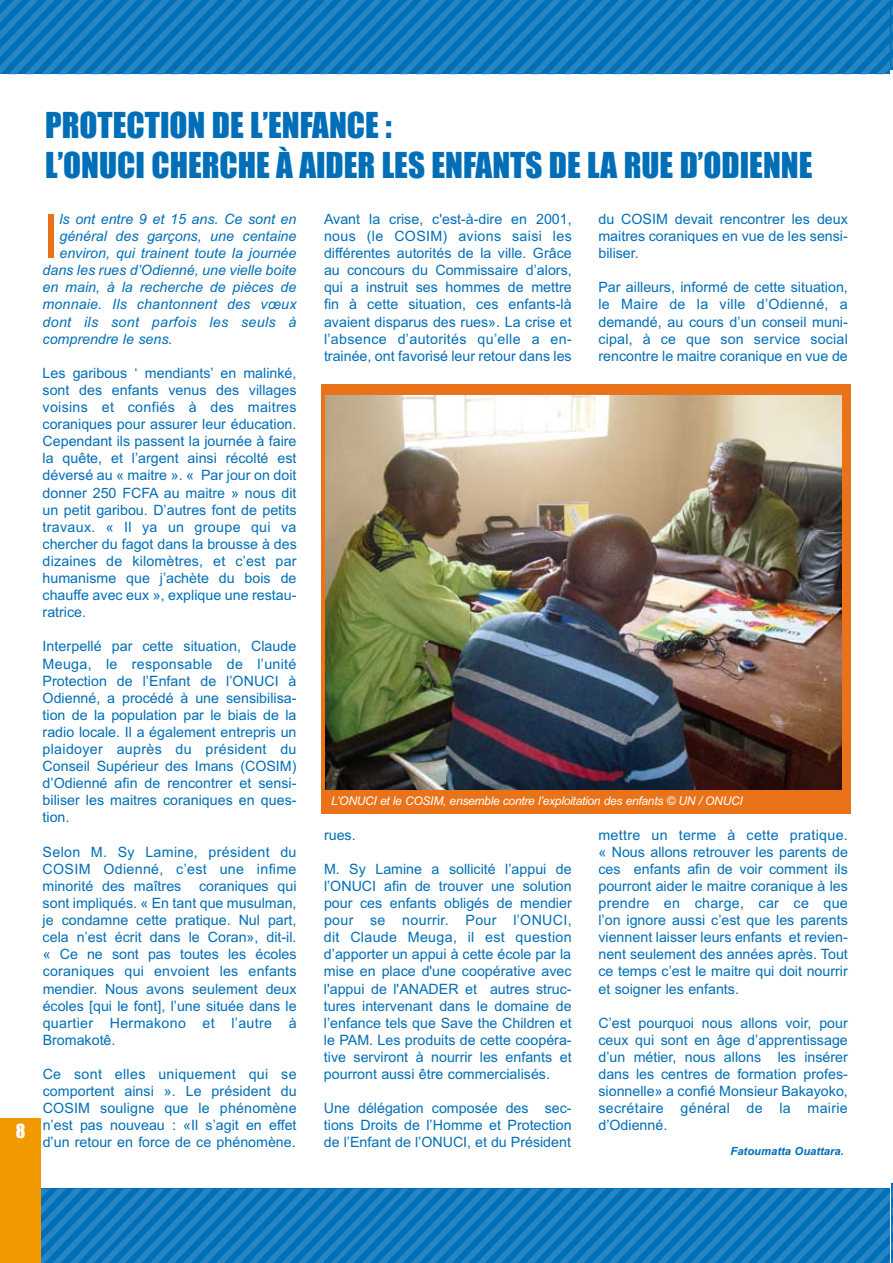
<style>
.page{position:relative;width:893px;height:1263px;background:#fff}
.page>*{position:absolute;margin:0;border:0;box-sizing:border-box;transform-origin:0 0}
.t1{font:61.2px "Arial";color:#ea7319}
.t2{font:33px/39.6px "Impact";color:#006fb7}
.t3{font:18px "Impact";color:#fff}
.t4{font:14.25px/17.1px "Arial";color:#006fb7;text-align:justify}
.t5{font:italic 14.25px "Arial";color:#006fb7}
.t6{font:italic 14.25px "Arial";letter-spacing:.02em;color:#006fb7}
.t7{font:italic 12px "Arial";letter-spacing:-.02em;color:#fff}
.t8{font:italic 700 11.25px "Arial";color:#006fb7}
</style>
<div class="page">
<div style="left:0;top:1118px;width:40px;height:145px;background:#f39900"></div>
<hr style="left:891px;top:1184px;width:2px;height:79px;background:#006fb7">
<svg style="left:40px;top:1189px;width:853px;height:74px;background:#1379bc"></svg>
<svg style="left:0;top:0;width:893px;height:74px;background:#1279bc"></svg>
<div style="left:321px;top:384px;width:530px;height:430px;background:#ea7319"></div>
<img style="left:326px;top:395px;width:516px;height:395px">
<p class="t3" style="left:16px;top:1120px;width:11px">8</p>
<h2 class="t2" style="left:45px;top:105px;width:769px">PROTECTION DE L’ENFANCE :<br>L’ONUCI CHERCHE À AIDER LES ENFANTS DE LA RUE D’ODIENNE</h2>
<h1 class="t1" style="left:43px;top:197px;width:19px">I</h1>
<p class="t5" style="left:59px;top:210px;width:239px">ls ont entre 9 et 15 ans. Ce sont en</p>
<p class="t5" style="left:59px;top:227px;width:239px">général des garçons, une centaine</p>
<p class="t5" style="left:59px;top:244px;width:239px">environ, qui trainent toute la journée</p>
<p class="t5" style="left:43px;top:261px;width:255px">dans les rues d’Odienné, une vielle boite</p>
<p class="t5" style="left:43px;top:278px;width:255px">en main, à la recherche de pièces de</p>
<p class="t5" style="left:43px;top:295px;width:255px">monnaie. Ils chantonnent des vœux</p>
<p class="t6" style="left:43px;top:312px;width:255px">dont ils sont parfois les seuls à</p>
<p class="t5" style="left:43px;top:329px;width:131px">comprendre le sens.</p>
<p class="t4" style="left:43px;top:366px;width:256px">Les garibous ‘ mendiants’ en malinké, sont des enfants venus des villages voisins et confiés à des maitres coraniques pour assurer leur éducation.<br>Cependant ils passent la journée à faire la quête, et l’argent ainsi récolté est déversé au « maitre ». « Par jour on doit donner 250 FCFA au maitre » nous dit un petit garibou. D’autres font de petits travaux. « Il ya un groupe qui va chercher du fagot dans la brousse à des dizaines de kilomètres, et c’est par humanisme que j’achète du bois de chauffe avec eux », explique une restau&shy;ratrice.</p>
<p class="t4" style="left:43px;top:639px;width:255px">Interpellé par cette situation, Claude Meuga, le responsable de l’unité Protection de l’Enfant de l’ONUCI à Odienné, a procédé à une sensibilisa&shy;tion de la population par le biais de la radio locale. Il a également entrepris un plaidoyer auprès du président du Conseil Supérieur des Imans (COSIM) d’Odienné afin de rencontrer et sensi&shy;biliser les maitres coraniques en ques&shy;tion.</p>
<p class="t4" style="left:43px;top:844px;width:256px">Selon M. Sy Lamine, président du COSIM Odienné, c’est une infime minorité des maîtres coraniques qui sont impliqués. « En tant que musulman, je condamne cette pratique. Nul part, cela n’est écrit dans le Coran», dit-il. « Ce ne sont pas toutes les écoles coraniques qui envoient les enfants mendier. Nous avons seulement deux écoles [qui le font], l’une située dans le quartier Hermakono et l’autre à Bromakotê.</p>
<p class="t4" style="left:43px;top:1067px;width:255px">Ce sont elles uniquement qui se comportent ainsi ». Le président du COSIM souligne que le phénomène n’est pas nouveau : «Il s’agit en effet d’un retour en force de ce phénomène.</p>
<p class="t4" style="left:324px;top:212px;width:249px">Avant la crise, c'est-à-dire en 2001, nous (le COSIM) avions saisi les différentes autorités de la ville. Grâce au concours du Commissaire d’alors, qui a instruit ses hommes de mettre fin à cette situation, ces enfants-là avaient disparus des rues». La crise et l’absence d’autorités qu’elle a en&shy;trainée, ont favorisé leur retour dans les</p>
<p class="t4" style="left:598px;top:212px;width:251px">du COSIM devait rencontrer les deux maitres coraniques en vue de les sensi&shy;biliser.</p>
<p class="t4" style="left:598px;top:280px;width:251px">Par ailleurs, informé de cette situation, le Maire de la ville d’Odienné, a demandé, au cours d’un conseil muni&shy;cipal, à ce que son service social rencontre le maitre coranique en vue de</p>
<p class="t7" style="left:331px;top:793px;width:413px">L’ONUCI et le COSIM, ensemble contre l’exploitation des enfants © UN / ONUCI</p>
<p class="t4" style="left:324px;top:827px;width:33px">rues.</p>
<p class="t4" style="left:324px;top:862px;width:249px">M. Sy Lamine a sollicité l’appui de l’ONUCI afin de trouver une solution pour ces enfants obligés de mendier pour se nourrir. Pour l’ONUCI, dit Claude Meuga, il est question d’apporter un appui à cette école par la mise en place d'une coopérative avec l'appui de l'ANADER et autres struc&shy;tures intervenant dans le domaine de l’enfance tels que Save the Children et le PAM. Les produits de cette coopéra&shy;tive serviront à nourrir les enfants et pourront aussi être commercialisés.</p>
<p class="t4" style="left:324px;top:1101px;width:249px">Une délégation composée des sec&shy;tions Droits de l’Homme et Protection de l’Enfant de l’ONUCI, et du Président</p>
<p class="t4" style="left:598px;top:827px;width:251px">mettre un terme à cette pratique. « Nous allons retrouver les parents de ces enfants afin de voir comment ils pourront aider le maitre coranique à les prendre en charge, car ce que l’on ignore aussi c’est que les parents viennent laisser leurs enfants et revien&shy;nent seulement des années après. Tout ce temps c’est le maitre qui doit nourrir et soigner les enfants.</p>
<p class="t4" style="left:598px;top:1015px;width:251px">C’est pourquoi nous allons voir, pour ceux qui sont en âge d’apprentissage d’un métier, nous allons les insérer dans les centres de formation profes&shy;sionnelle» a confié Monsieur Bakayoko, secrétaire général de la mairie d’Odienné.</p>
<p class="t8" style="left:730px;top:1144px;width:115px">Fatoumatta Ouattara.</p>
</div>
